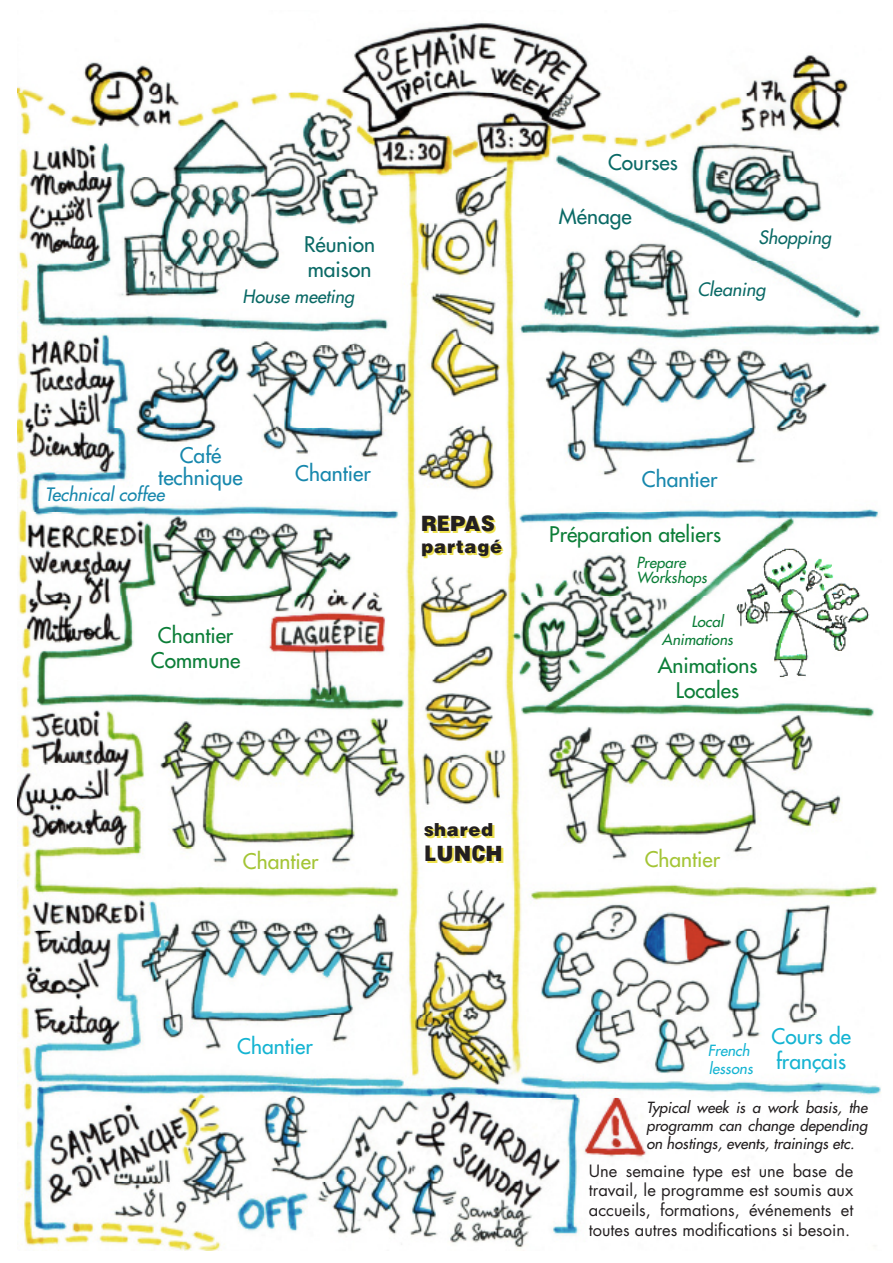
<style>
.page{position:relative;width:893px;height:1263px;background:#fff}
.page>*{position:absolute;margin:0;border:0;box-sizing:border-box;transform-origin:0 0}
.t1{font:21px/25.2px "Futura";color:#0c7e38;text-align:center}
.t2{font:21px/22.2px "Futura";color:#1888ad;text-align:center}
.t3{font:21px/25.2px "Futura";color:#0b6a66}
.t4{font:21px/25.2px "Futura";color:#15b4d2}
.t5{font:21px "Futura";color:#a4c536}
.t6{font:21px/25.2px "Helvetica LTMM 534 1000";letter-spacing:.07em;color:#0b6a66}
.t7{font:21px "Helvetica LTMM 1000 1000";color:#231f20}
.t8{font:21px "Helvetica LTMM 1000 467";color:#231f20}
.t9{font:italic 18px "Futura";color:#0b6a66}
.t10{font:italic 18px "Futura";color:#1888ad}
.t11{font:18px "Helvetica LTMM 1000 1000";letter-spacing:.045em;color:#231f20}
.t12{font:16.5px/19.8px "Futura";color:#231f20;text-align:justify}
.t13{font:italic 15px/18px "Futura";color:#231f20;text-align:justify}
.t14{font:italic 15px/15px "Futura";color:#0c7e38}
.t15{font:italic 15px/18px "Futura";color:#15b4d2}
.s1{font-family:"Helvetica LTMM 600 867"}
.s2{font-family:"Helvetica LTMM 534 933"}
.s3{font-family:"Helvetica LTMM 600 800"}
.s4{font-family:"Helvetica LTMM 1000 867"}
.s5{font-family:"Helvetica LTMM 1000 534"}
.s6{font-family:"Helvetica LTMM 1000 667"}
.s7{font-family:"Helvetica LTMM 1000 933"}
.s8{font-family:"Helvetica LTMM 1000 1000"}
</style>
<div class="page">
<img style="left:17px;top:22px;width:864px;height:1228px">
<img style="left:736px;top:547px;width:136px;height:133px">
<p class="t6" style="left:291px;top:228px;width:90px"><span class="s1">R</span>éun<span class="s2">i</span>on ma<span class="s2">i</span><span class="s3">s</span>on</p>
<p class="t3" style="left:304px;top:232px;width:73px">Réunion maison</p>
<p class="t9" style="left:243px;top:285px;width:113px">House meeting</p>
<p class="t3" style="left:608px;top:149px;width:71px">Courses</p>
<p class="t3" style="left:559px;top:203px;width:74px">Ménage</p>
<p class="t9" style="left:758px;top:226px;width:74px">Shopping</p>
<p class="t9" style="left:697px;top:278px;width:70px">Cleaning</p>
<p class="t2" style="left:158px;top:444px;width:86px">Café technique</p>
<p class="t10" style="left:45px;top:483px;width:121px">Technical coffee</p>
<p class="t1" style="left:151px;top:623px;width:91px">Chantier<br>Commune</p>
<p class="t2" style="left:295px;top:462px;width:77px">Chantier</p>
<p class="t2" style="left:642px;top:469px;width:77px">Chantier</p>
<p class="t7" style="left:421px;top:512px;width:75px"><span class="s4">R</span><span class="s5">E</span>PA<span class="s6">S</span></p>
<p class="t11" style="left:421px;top:536px;width:82px">par<span class="s7">t</span>agé</p>
<p class="t1" style="left:549px;top:522px;width:173px">Préparation ateliers</p>
<p class="t14" style="left:636px;top:555px;width:72px">Prepare<br>Workshops</p>
<p class="t14" style="left:691px;top:614px;width:34px">Local</p>
<p class="t14" style="left:662px;top:632px;width:73px">Animations</p>
<p class="t1" style="left:658px;top:653px;width:101px">Animations<br>Locales</p>
<p class="t11" style="left:424px;top:819px;width:71px"><span class="s5">s</span>hared</p>
<p class="t8" style="left:424px;top:842px;width:80px">L<span class="s7">U</span><span class="s8">N</span>C<span class="s7">H</span></p>
<p class="t5" style="left:243px;top:848px;width:77px">Chantier</p>
<p class="t5" style="left:645px;top:846px;width:77px">Chantier</p>
<p class="t4" style="left:237px;top:1034px;width:77px">Chantier</p>
<p class="t4" style="left:772px;top:1024px;width:81px">Cours de français</p>
<p class="t15" style="left:708px;top:1041px;width:47px">French lessons</p>
<p class="t13" style="left:646px;top:1099px;width:223px">Typical week is a work basis, the programm can change depending on hostings, events, trainings etc.</p>
<p class="t12" style="left:589px;top:1161px;width:266px">Une semaine type est une base de travail, le programme est soumis aux accueils, formations, événements et toutes autres modifications si besoin.</p>
</div>
